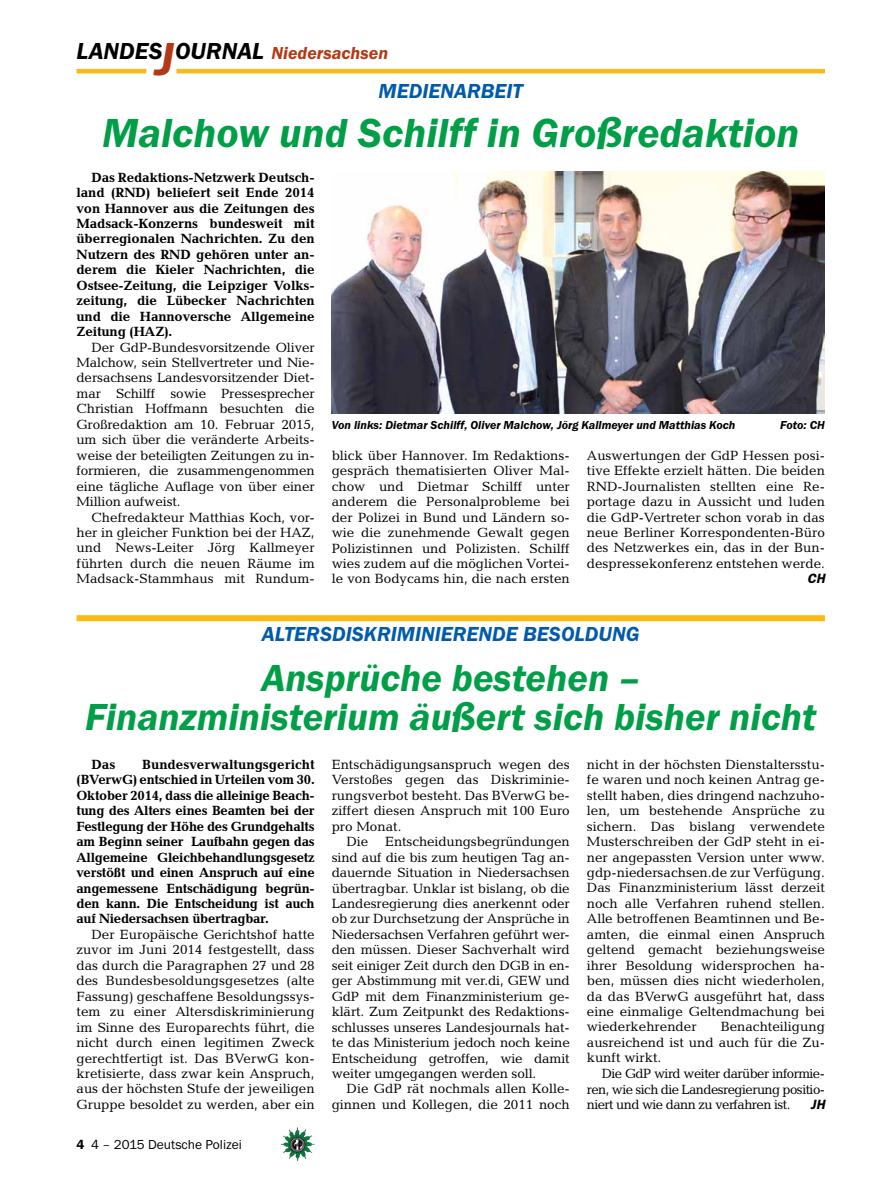
<style>
.page{position:relative;width:893px;height:1191px;background:#fff}
.page>*{position:absolute;margin:0;border:0;box-sizing:border-box;transform-origin:0 0}
.t1{font:italic 600 42px "Franklin Gothic Itc T";color:#009f47}
.t2{font:italic 600 39px/39px "Franklin Gothic Itc T";color:#009f47;text-align:center}
.t3{font:italic 600 21px "Franklin Gothic Itc T";color:#005baa}
.t4{font:italic 600 18px "Franklin Gothic Itc T";color:#b33916}
.t5{font:13.5px/15.5px "Candida";color:#000;text-align:justify}
.t6{font:700 13.5px/15.5px "Candida";letter-spacing:-.01em;color:#000;text-align:justify}
.t7{font:13.5px "Franklin Gothic Itc T";color:#000}
.t8{font:italic 600 13.5px "Franklin Gothic";color:#000}
.t9{font:italic 600 12px "Franklin Gothic Itc T";color:#000}
.s1{font-size:24px;color:#000}
.s2{font-size:48px}
.s3{font-weight:600}
</style>
<div class="page">
<hr style="left:77px;top:69px;width:69px;height:4px;background:#fdb913">
<hr style="left:176px;top:69px;width:649px;height:4px;background:#fdb913">
<img style="left:281px;top:1128px;width:16px;height:24px">
<img style="left:331px;top:171px;width:494px;height:242px">
<div style="left:77px;top:615px;width:748px;height:6px;background:#fdb913"></div>
<h3 class="t4" style="left:77px;top:42px;width:313px"><span class="s1">LANDES</span><span class="s2">J</span><span class="s1">OURNAL</span> Niedersachsen</h3>
<h3 class="t3" style="left:379px;top:79px;width:146px">MEDIENARBEIT</h3>
<h1 class="t1" style="left:102px;top:109px;width:699px">Malchow und Schilff in Großredaktion</h1>
<p class="t6" style="left:77px;top:169px;width:240px;text-indent:15px">Das Redaktions-Netzwerk Deutsch&shy;land (RND) beliefert seit Ende 2014 von Hannover aus die Zeitungen des Madsack-Konzerns bundesweit mit überregionalen Nachrichten. Zu den Nutzern des RND gehören unter an&shy;derem die Kieler Nachrichten, die Ostsee-Zeitung, die Leipziger Volks&shy;zeitung, die Lübecker Nachrichten und die Hannoversche Allgemeine Zeitung (HAZ).</p>
<p class="t5" style="left:77px;top:339px;width:240px;text-indent:15px">Der GdP-Bundesvorsitzende Oliver Malchow, sein Stellvertreter und Nie&shy;dersachsens Landesvorsitzender Diet&shy;mar Schilff sowie Pressesprecher Christian Hoffmann besuchten die Großredaktion am 10. Februar 2015, um sich über die veränderte Arbeits&shy;weise der beteiligten Zeitungen zu in&shy;formieren, die zusammengenommen eine tägliche Auflage von über einer Million aufweist.</p>
<p class="t5" style="left:77px;top:509px;width:240px;text-indent:15px">Chefredakteur Matthias Koch, vor&shy;her in gleicher Funktion bei der HAZ, und News-Leiter Jörg Kallmeyer führten durch die neuen Räume im Madsack-Stammhaus mit Rundum-</p>
<p class="t9" style="left:332px;top:418px;width:405px">Von links: Dietmar Schilff, Oliver Malchow, Jörg Kallmeyer und Matthias Koch</p>
<p class="t9" style="left:780px;top:418px;width:46px">Foto: CH</p>
<p class="t5" style="left:332px;top:447px;width:240px">blick über Hannover. Im Redaktions&shy;gespräch thematisierten Oliver Mal&shy;chow und Dietmar Schilff unter anderem die Personalprobleme bei der Polizei in Bund und Ländern so&shy;wie die zunehmende Gewalt gegen Polizistinnen und Polizisten. Schilff wies zudem auf die möglichen Vortei&shy;le von Bodycams hin, die nach ersten</p>
<p class="t5" style="left:587px;top:447px;width:240px">Auswertungen der GdP Hessen posi&shy;tive Effekte erzielt hätten. Die beiden RND-Journalisten stellten eine Re&shy;portage dazu in Aussicht und luden die GdP-Vertreter schon vorab in das neue Berliner Korrespondenten-Büro des Netzwerkes ein, das in der Bun&shy;despressekonferenz entstehen werde.</p>
<p class="t8" style="left:807px;top:571px;width:19px">CH</p>
<h3 class="t3" style="left:262px;top:622px;width:26px">Altersdiskriminierende</h3>
<h3 class="t3" style="left:523px;top:622px;width:28px">Besoldung</h3>
<h2 class="t2" style="left:85px;top:658px;width:732px">Ansprüche bestehen –<br>Finanzministerium äußert sich bisher nicht</h2>
<p class="t5" style="left:332px;top:756px;width:240px">Entschädigungsanspruch wegen des</p>
<p class="t5" style="left:332px;top:772px;width:240px">Verstoßes gegen das Diskriminie-</p>
<p class="t5" style="left:332px;top:787px;width:240px">rungsverbot besteht. Das BVerwG be-</p>
<p class="t5" style="left:332px;top:803px;width:240px">ziffert diesen Anspruch mit 100 Euro</p>
<p class="t5" style="left:332px;top:818px;width:71px">pro Monat.</p>
<p class="t5" style="left:347px;top:834px;width:23px">Die</p>
<p class="t5" style="left:587px;top:756px;width:240px">nicht in der höchsten Dienstaltersstu&shy;fe waren und noch keinen Antrag ge&shy;stellt haben, dies dringend nachzuho&shy;len, um bestehende Ansprüche zu sichern. Das bislang verwendete Musterschreiben der GdP steht in ei&shy;ner angepassten Version unter www. gdp-niedersachsen.de zur Verfügung.<br>Das Finanzministerium lässt derzeit noch alle Verfahren ruhend stellen.<br>Alle betroffenen Beamtinnen und Be&shy;amten, die einmal einen Anspruch geltend gemacht beziehungsweise ihrer Besoldung widersprochen ha&shy;ben, müssen dies nicht wiederholen, da das BVerwG ausgeführt hat, dass eine einmalige Geltendmachung bei wiederkehrender</p>
<p class="t6" style="left:77px;top:756px;width:240px;text-indent:66px">Bundesverwaltungsgericht (BVerwG) entschied in Urteilen vom 30.<br>Oktober 2014, dass die alleinige Beach&shy;tung des Alters eines Beamten bei der Festlegung der Höhe des Grundgehalts am Beginn seiner Laufbahn gegen das Allgemeine Gleichbehandlungsgesetz verstößt und einen Anspruch auf eine angemessene Entschädigung begrün&shy;den kann. Die Entscheidung ist auch auf Niedersachsen übertragbar.</p>
<p class="t5" style="left:77px;top:926px;width:240px;text-indent:15px">Der Europäische Gerichtshof hatte zuvor im Juni 2014 festgestellt, dass das durch die Paragraphen 27 und 28 des Bundesbesoldungsgesetzes (alte Fassung) geschaffene Besoldungssys&shy;tem zu einer Altersdiskriminierung im Sinne des Europarechts führt, die nicht durch einen legitimen Zweck gerechtfertigt ist. Das BVerwG kon&shy;kretisierte, dass zwar kein Anspruch, aus der höchsten Stufe der jeweiligen Gruppe besoldet zu werden, aber ein</p>
<p class="t6" style="left:91px;top:756px;width:26px">Das</p>
<p class="t5" style="left:332px;top:834px;width:240px;text-indent:54px">Entscheidungsbegründungen sind auf die bis zum heutigen Tag an&shy;dauernde Situation in Niedersachsen übertragbar. Unklar ist bislang, ob die Landesregierung dies anerkennt oder ob zur Durchsetzung der Ansprüche in Niedersachsen Verfahren geführt wer&shy;den müssen. Dieser Sachverhalt wird seit einiger Zeit durch den DGB in en&shy;ger Abstimmung mit ver.di, GEW und GdP mit dem Finanzministerium ge&shy;klärt. Zum Zeitpunkt des Redaktions&shy;schlusses unseres Landesjournals hat&shy;te das Ministerium jedoch noch keine Entscheidung getroffen, wie damit weiter umgegangen werden soll.</p>
<p class="t5" style="left:332px;top:1081px;width:240px;text-align:right">Die GdP rät nochmals allen Kolle&shy;ginnen und Kollegen, die 2011 noch</p>
<p class="t5" style="left:587px;top:1019px;width:240px;text-indent:134px">Benachteiligung ausreichend ist und auch für die Zu&shy;kunft wirkt.</p>
<p class="t5" style="left:587px;top:1065px;width:240px;text-indent:15px">Die GdP wird weiter darüber informie&shy;ren, wie sich die Landesregierung positio&shy;niert und wie dann zu verfahren ist.</p>
<p class="t8" style="left:811px;top:1096px;width:16px">JH</p>
<p class="t7" style="left:77px;top:1136px;width:167px"><span class="s3">4</span> 4 – 2015 Deutsche Polizei</p>
</div>
